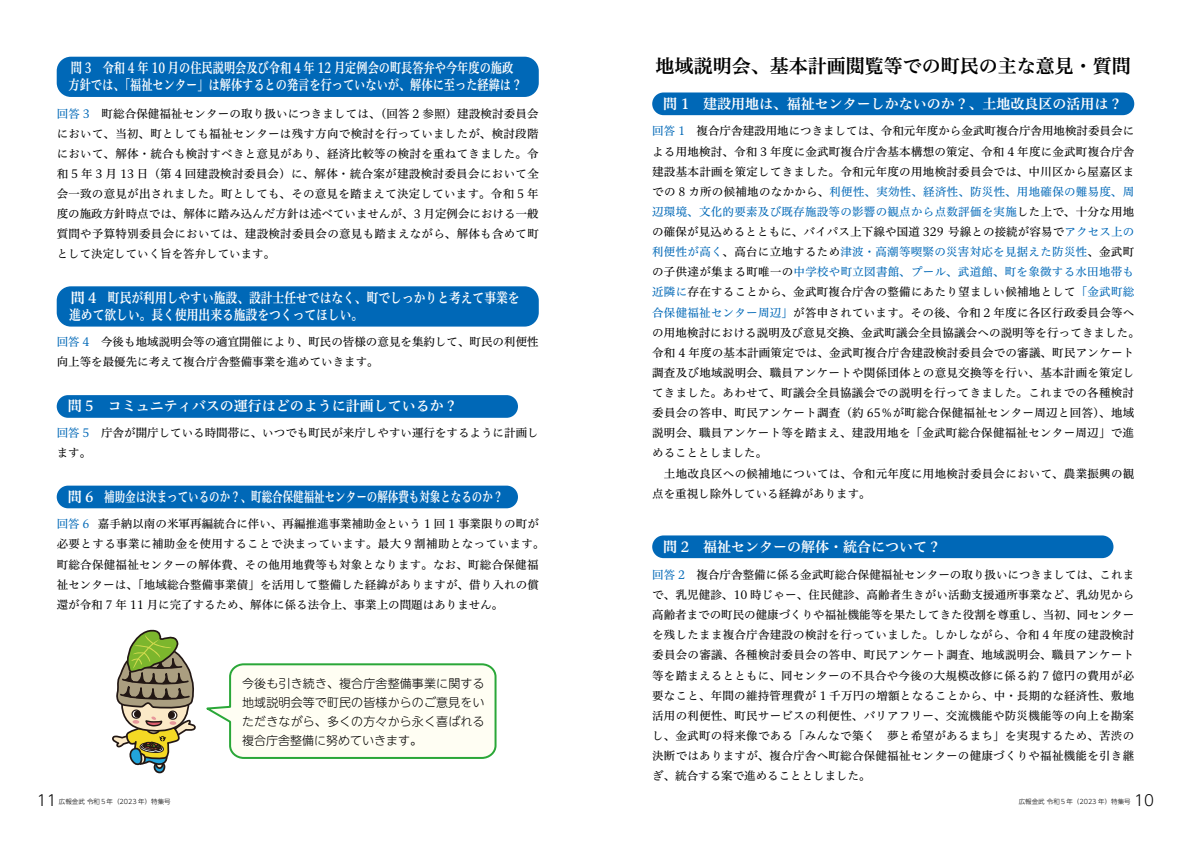
<style>
.page{position:relative;width:1191px;height:842px;background:#fff}
.page>*{position:absolute;margin:0;border:0;box-sizing:border-box;transform-origin:0 0}
.t1{font:19px "Hiragino UD Serif Std W6";color:#000}
.t2{font:300 15px "UD Shin Go Pro";color:#000}
.t3{font:14px/17px "Hiragino UD Serif Std W6";color:#fff}
.t4{font:14px/17px "Hiragino UD Serif Std W6";color:#fff;scale:.8 1}
.t5{font:14px "Hiragino UD Serif Std W6";color:#fff;scale:.84 1}
.t6{font:300 12px/19px "UD Shin M Go Pro";letter-spacing:.01em;color:#000;text-align:justify}
.t7{font:11.5px/20.1px "Hiragino UD Serif Std W4";letter-spacing:.025em;color:#000}
.t8{font:11.5px/20.1px "Hiragino UD Serif Std W4";color:#000}
.t9{font:11.5px "Hiragino UD Serif Std W4";letter-spacing:.005em;color:#000}
.t10{font:11.5px "Hiragino UD Serif Std W4";color:#0068b7}
.t11{font:300 6.5px "UD Shin Go Pro";color:#000}
.s1{color:#0068b7}
</style>
<div class="page">
<div style="left:652px;top:92px;width:482px;height:23px;background:#0068b7;border-radius:11px"></div>
<div style="left:652px;top:535px;width:461px;height:23px;background:#0068b7;border-radius:11px"></div>
<div style="left:57px;top:57px;width:482px;height:40px;background:#0068b7;border-radius:14px"></div>
<div style="left:57px;top:286px;width:482px;height:41px;background:#0068b7;border-radius:14px"></div>
<div style="left:57px;top:486px;width:461px;height:22px;background:#0068b7;border-radius:11px"></div>
<div style="left:57px;top:395px;width:461px;height:23px;background:#0068b7;border-radius:11px"></div>
<svg style="left:112px;top:629px;width:385px;height:145px"></svg>
<p class="t4" style="left:69px;top:59px;width:568px">問 　3 令和 4 年 10 月の住民説明会及び令和 4 年 12 月定例会の町長答弁や今年度の施政方針では、「福祉センター」は解体するとの発言を行っていないが、解体に至った経緯は?</p>
<p class="t7" style="left:57px;top:103px;width:483px;text-align:justify"><span class="s1">回答 3</span>　町総合保健福祉センターの取り扱いにつきましては、（回答 2 参照）建設検討委員会において、当初、町としても福祉センターは残す方向で検討を行っていましたが、検討段階において、解体・統合も検討すべきと意見があり、経済比較等の検討を重ねてきました。令和 5 年 3 月 13 日（第 4 回建設検討委員会）に、解体・統合案が建設検討委員会において全会一致の意見が出されました。町としても、その意見を踏まえて決定しています。令和 5 年度の施政方針時点では、解体に踏み込んだ方針は述べていませんが、3 月定例会における一般質問や予算特別委員会においては、建設検討委員会の意見も踏まえながら、解体も含めて町として決定していく旨を答弁しています。</p>
<p class="t5" style="left:108px;top:287px;width:491px">町民が利用しやすい施設、設計士任せではなく、町でしっかりと考えて事業を</p>
<p class="t3" style="left:69px;top:288px;width:296px">問4<br>進めて欲しい。長く使用出来る施設をつくってほしい。</p>
<p class="t8" style="left:57px;top:331px;width:483px"><span class="s1">回答 4</span>　今後も地域説明会等の適宜開催により、町民の皆様の意見を集約して、町民の利便性向上等を最優先に考えて複合庁舎整備事業を進めていきます。</p>
<p class="t3" style="left:68px;top:397px;width:392px">問 5　コミュニティバスの運行はどのように計画しているか?</p>
<p class="t8" style="left:57px;top:422px;width:483px"><span class="s1">回答 5</span>　庁舎が開庁している時間帯に、いつでも町民が来庁しやすい運行をするように計画します。</p>
<p class="t3" style="left:68px;top:487px;width:437px">問 6　補助金は決まっているのか？、町総合保健福祉センターの解体費も対象となるのか?</p>
<p class="t9" style="left:98px;top:515px;width:442px">嘉手納以南の米軍再編統合に伴い、再編推進事業補助金という 1 回 1 事業限りの町が</p>
<p class="t10" style="left:57px;top:515px;width:34px">回答6</p>
<p class="t7" style="left:57px;top:533px;width:489px">必要とする事業に補助金を使用することで決まっています。最大 9 割補助となっています。町総合保健福祉センターの解体費、その他用地費等も対象となります。なお、町総合保健福祉センターは、「地域総合整備事業債」を活用して整備した経緯がありますが、借り入れの償還が令和 7 年 11 月に完了するため、解体に係る法令上、事業上の問題はありません。</p>
<h2 class="t2" style="left:37px;top:788px;width:21px">11</h2>
<p class="t11" style="left:59px;top:796px;width:113px">広報金武令和５年（2023 年）特集号</p>
<p class="t6" style="left:242px;top:673px;width:244px">今後も引き続き、複合庁舎整備事業に関する地域説明会等で町民の皆様からのご意見をいただきながら、多くの方々から永く喜ばれる複合庁舎整備に努めていきます。</p>
<h1 class="t1" style="left:655px;top:52px;width:476px">地域説明会、基本計画閲覧等での町民の主な意見・質問</h1>
<p class="t3" style="left:663px;top:94px;width:460px">問 1　建設用地は、福祉センターしかないのか？、土地改良区の活用は?</p>
<p class="t7" style="left:652px;top:120px;width:489px"><span class="s1">回答 1</span>　複合庁舎建設用地につきましては、令和元年度から金武町複合庁舎用地検討委員会による用地検討、令和 3 年度に金武町複合庁舎基本構想の策定、令和 4 年度に金武町複合庁舎建設基本計画を策定してきました。令和元年度の用地検討委員会では、中川区から屋嘉区までの 8 カ所の候補地のなかから、<span class="s1">利便性、実効性、経済性、防災性、用地確保の難易度、周辺環境、文化的要素及び既存施設等の影響の観点から点数評価を実施</span>した上で、十分な用地の確保が見込めるとともに、バイパス上下線や国道 329 号線との接続が容易で<span class="s1">アクセス上の利便性が高く</span>、高台に立地するため<span class="s1">津波・高潮等喫緊の災害対応を見据えた防災性</span>、金武町の子供達が集まる町唯一の<span class="s1">中学校や町立図書館、プール、武道館、町を象徴する水田地帯も近隣に</span>存在することから、金武町複合庁舎の整備にあたり望ましい候補地として<span class="s1">「金武町総合保健福祉センター周辺」</span>が答申されています。その後、令和 2 年度に各区行政委員会等への用地検討における説明及び意見交換、金武町議会全員協議会への説明等を行ってきました。令和 4 年度の基本計画策定では、金武町複合庁舎建設検討委員会での審議、町民アンケート調査及び地域説明会、職員アンケートや関係団体との意見交換等を行い、基本計画を策定してきました。あわせて、町議会全員協議会での説明を行ってきました。これまでの各種検討委員会の答申、町民アンケート調査（約 65％が町総合保健福祉センター周辺と回答）、地域説明会、職員アンケート等を踏まえ、建設用地を「金武町総合保健福祉センター周辺」で進めることとしました。<br>　土地改良区への候補地については、令和元年度に用地検討委員会において、農業振興の観点を重視し除外している経緯があります。</p>
<p class="t3" style="left:663px;top:537px;width:280px">問 2　福祉センターの解体・統合について?</p>
<p class="t7" style="left:652px;top:564px;width:483px;text-align:justify"><span class="s1">回答 2</span>　複合庁舎整備に係る金武町総合保健福祉センターの取り扱いにつきましては、これまで、乳児健診、10 時じゃー、住民健診、高齢者生きがい活動支援通所事業など、乳幼児から高齢者までの町民の健康づくりや福祉機能等を果たしてきた役割を尊重し、当初、同センターを残したまま複合庁舎建設の検討を行っていました。しかしながら、令和 4 年度の建設検討委員会の審議、各種検討委員会の答申、町民アンケート調査、地域説明会、職員アンケート等を踏まえるとともに、同センターの不具合や今後の大規模改修に係る約 7 億円の費用が必要なこと、年間の維持管理費が 1 千万円の増額となることから、中・長期的な経済性、敷地活用の利便性、町民サービスの利便性、バリアフリー、交流機能や防災機能等の向上を勘案し、金武町の将来像である「みんなで築く　夢と希望があるまち」を実現するため、苦渋の決断ではありますが、複合庁舎へ町総合保健福祉センターの健康づくりや福祉機能を引き継ぎ、統合する案で進めることとしました。</p>
<h2 class="t2" style="left:1134px;top:788px;width:21px">10</h2>
<p class="t11" style="left:1018px;top:796px;width:113px">広報金武令和５年（2023 年）特集号</p>
</div>
